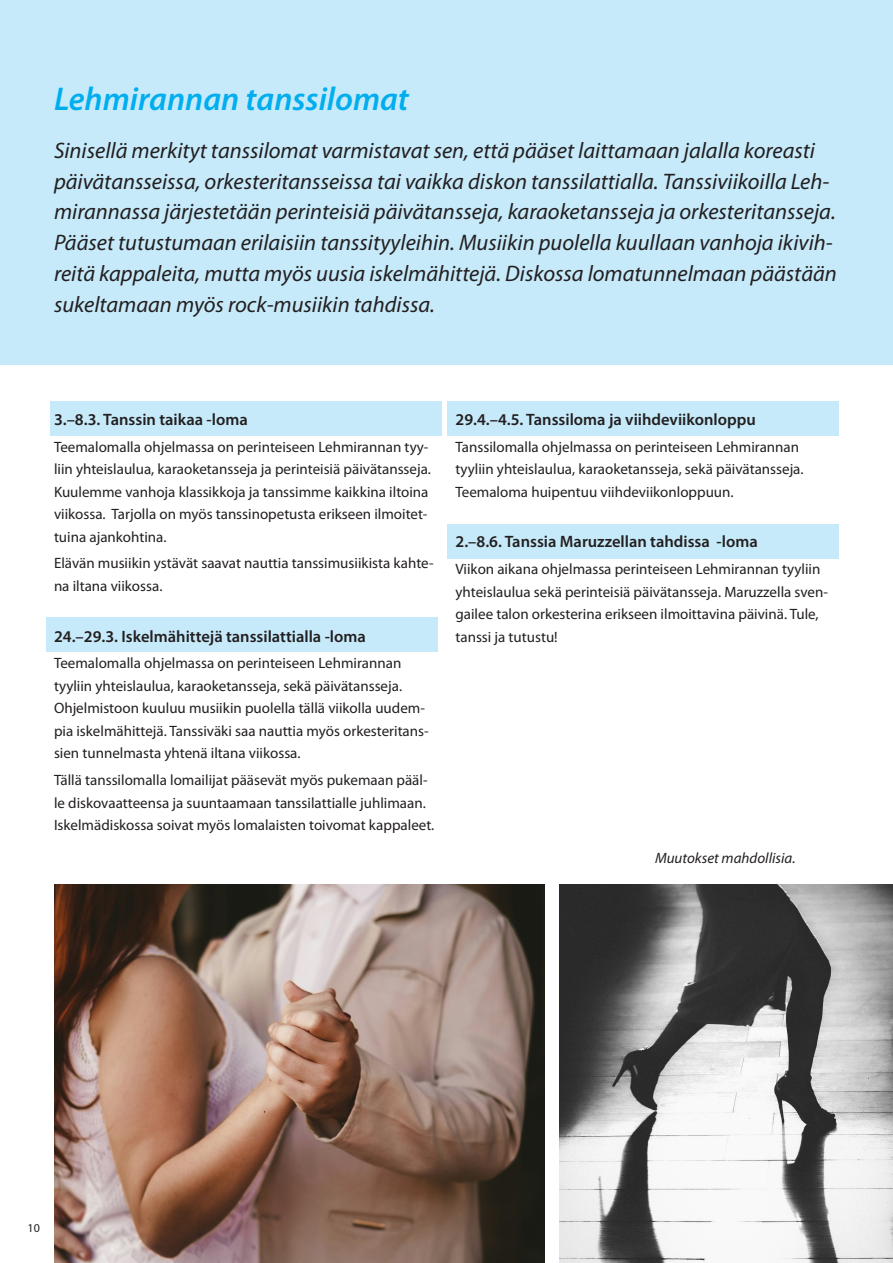
<style>
.page{position:relative;width:893px;height:1263px;background:#fff}
.page>*{position:absolute;margin:0;border:0;box-sizing:border-box;transform-origin:0 0}
.iso_otsikko{font:italic 600 33px "Myriad Pro";color:#00aeef}
.iso_otsikko-2{font:italic 22.5px/30.9px "Myriad Pro";color:#231f20}
.väliotsikko{font:600 16.5px "Myriad Pro";color:#231f20}
.leipis{font:15px/22.5px "Myriad Pro";color:#231f20}
.leipis-2{font:italic 15px "Myriad Pro";color:#231f20}
.t1{font:12px "Myriad Pro";color:#231f20}
</style>
<div class="page">
<div style="left:50px;top:402px;width:391px;height:34px;background:#c6eafa"></div>
<div style="left:46px;top:618px;width:391px;height:34px;background:#c6eafa"></div>
<div style="left:448px;top:402px;width:391px;height:34px;background:#c6eafa"></div>
<div style="left:448px;top:524px;width:391px;height:34px;background:#c6eafa"></div>
<div style="left:0;top:0;width:893px;height:365px;background:#c6eafa"></div>
<img style="left:54px;top:884px;width:490px;height:379px">
<img style="left:559px;top:884px;width:334px;height:379px">
<p class="iso_otsikko" style="left:54px;top:78px;width:356px">Lehmirannan tanssilomat</p>
<p class="iso_otsikko-2" style="left:54px;top:134px;width:784px">Sinisellä merkityt tanssilomat varmistavat sen, että pääset laittamaan jalalla koreasti päivätansseissa, orkesteritansseissa tai vaikka diskon tanssilattialla. Tanssiviikoilla Leh&shy;mirannassa järjestetään perinteisiä päivätansseja, karaoketansseja ja orkesteritansseja.<br>Pääset tutustumaan erilaisiin tanssityyleihin. Musiikin puolella kuullaan vanhoja ikivih&shy;reitä kappaleita, mutta myös uusia iskelmähittejä. Diskossa lomatunnelmaan päästään sukeltamaan myös rock-musiikin tahdissa.</p>
<p class="väliotsikko" style="left:54px;top:409px;width:195px">3.–8.3. Tanssin taikaa -loma</p>
<p class="leipis" style="left:54px;top:435px;width:379px">Teemalomalla ohjelmassa on perinteiseen Lehmirannan tyy&shy;liin yhteislaulua, karaoketansseja ja perinteisiä päivätansseja.<br>Kuulemme vanhoja klassikkoja ja tanssimme kaikkina iltoina viikossa. Tarjolla on myös tanssinopetusta erikseen ilmoitet&shy;tuina ajankohtina.</p>
<p class="leipis" style="left:54px;top:552px;width:381px">Elävän musiikin ystävät saavat nauttia tanssimusiikista kahte&shy;na iltana viikossa.</p>
<p class="väliotsikko" style="left:54px;top:626px;width:313px">24.–29.3. Iskelmähittejä tanssilattialla -loma</p>
<p class="leipis" style="left:54px;top:652px;width:376px">Teemalomalla ohjelmassa on perinteiseen Lehmirannan tyyliin yhteislaulua, karaoketansseja, sekä päivätansseja.<br>Ohjelmistoon kuuluu musiikin puolella tällä viikolla uudem&shy;pia iskelmähittejä. Tanssiväki saa nauttia myös orkesteritans&shy;sien tunnelmasta yhtenä iltana viikossa.</p>
<p class="leipis" style="left:54px;top:769px;width:382px">Tällä tanssilomalla lomailijat pääsevät myös pukemaan pääl&shy;le diskovaatteensa ja suuntaamaan tanssilattialle juhlimaan.<br>Iskelmädiskossa soivat myös lomalaisten toivomat kappaleet.</p>
<p class="väliotsikko" style="left:455px;top:409px;width:302px">29.4.–4.5. Tanssiloma ja viihdeviikonloppu</p>
<p class="leipis" style="left:455px;top:435px;width:350px">Tanssilomalla ohjelmassa on perinteiseen Lehmirannan tyyliin yhteislaulua, karaoketansseja, sekä päivätansseja.<br>Teemaloma huipentuu viihdeviikonloppuun.</p>
<p class="väliotsikko" style="left:455px;top:531px;width:304px">2.–8.6. Tanssia Maruzzellan tahdissa -loma</p>
<p class="leipis" style="left:455px;top:558px;width:374px">Viikon aikana ohjelmassa perinteiseen Lehmirannan tyyliin yhteislaulua sekä perinteisiä päivätansseja. Maruzzella sven&shy;gailee talon orkesterina erikseen ilmoittavina päivinä. Tule, tanssi ja tutustu!</p>
<p class="leipis-2" style="left:655px;top:849px;width:142px">Muutokset mahdollisia.</p>
<p class="t1" style="left:28px;top:1221px;width:14px">10</p>
</div>
